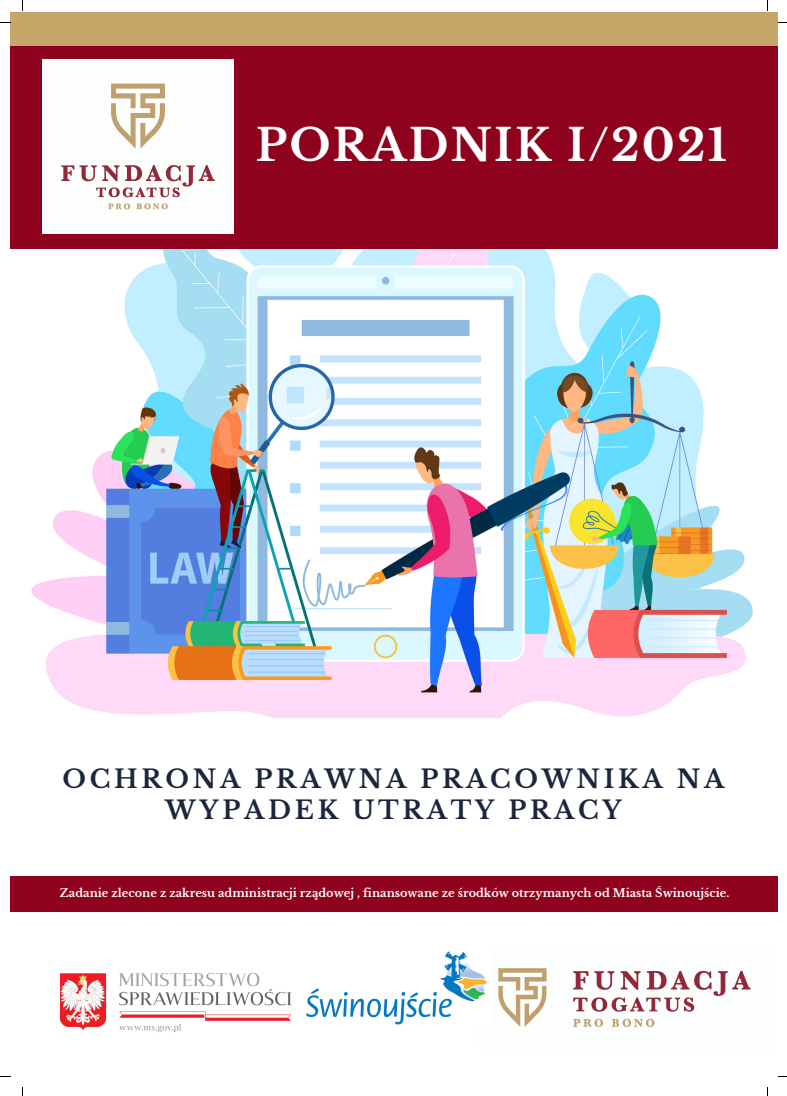
<style>
.page{position:relative;width:787px;height:1096px;background:#fff}
.page>*{position:absolute;margin:0;border:0;box-sizing:border-box;transform-origin:0 0}
.t1{font:700 43.75px "Libre Baskerville";letter-spacing:.05em;color:#fff}
.t2{font:700 25px/31px "Libre Baskerville";letter-spacing:.15em;color:#1b253c;text-align:center}
.t3{font:700 11.25px "Libre Baskerville";color:#fff}
</style>
<div class="page">
<img style="left:31px;top:249px;width:722px;height:468px">
<div style="left:10px;top:44px;width:768px;height:205px;background:#8e021d"></div>
<div style="left:10px;top:12px;width:768px;height:33px;background:#c4a769"></div>
<div style="left:10px;top:876px;width:768px;height:35px;background:#8e021d"></div>
<img style="left:43px;top:60px;width:190px;height:173px">
<img style="left:59px;top:973px;width:233px;height:59px">
<img style="left:498px;top:968px;width:253px;height:59px">
<img style="left:306px;top:951px;width:181px;height:74px">
<p class="t1" style="left:256px;top:118px;width:472px">PORADNIK I/2021</p>
<p class="t2" style="left:62px;top:764px;width:663px">OCHRONA PRAWNA PRACOWNIKA NA<br>WYPADEK UTRATY PRACY</p>
<p class="t3" style="left:60px;top:885px;width:671px">Zadanie zlecone z zakresu administracji rządowej , finansowane ze środków otrzymanych od Miasta Świnoujście.</p>
</div>
